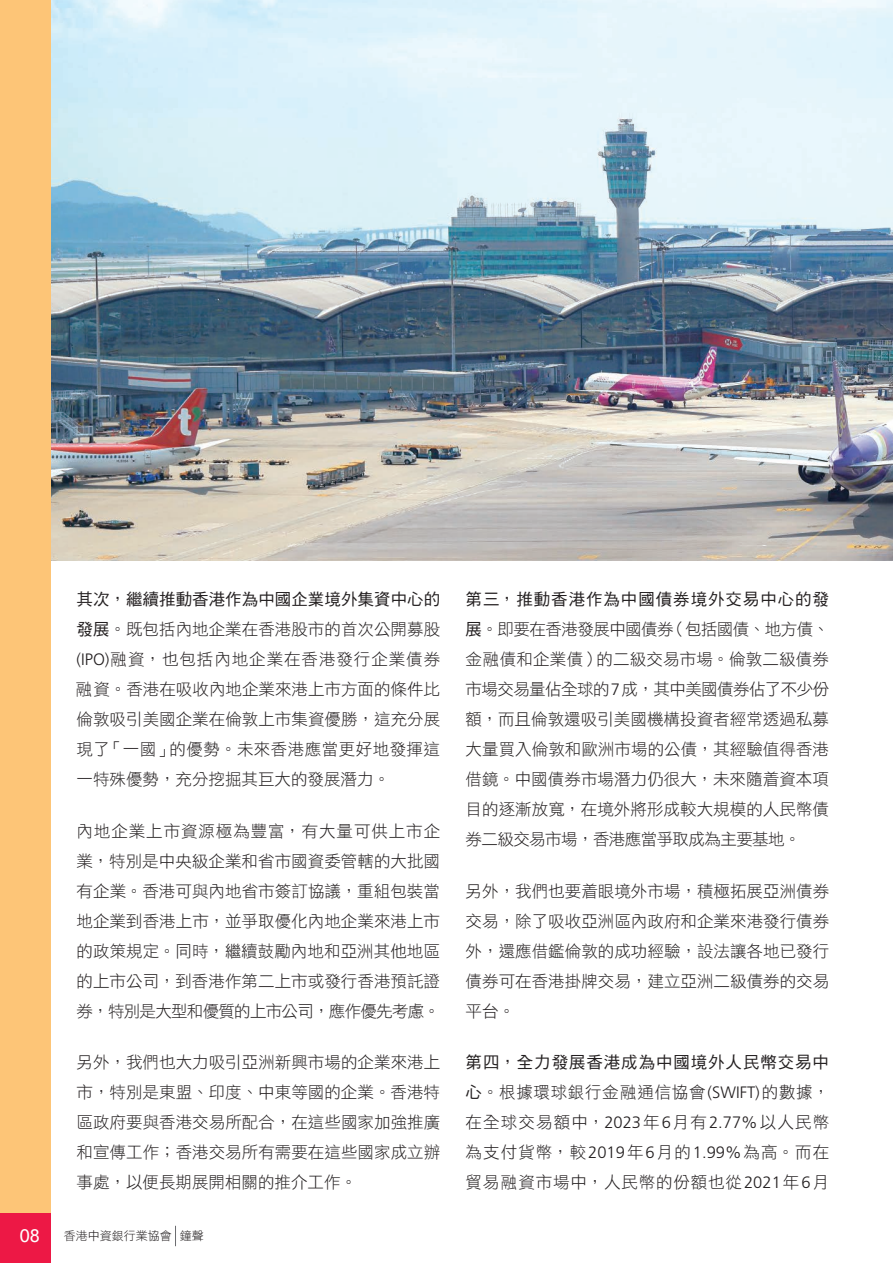
<style>
.page{position:relative;width:893px;height:1263px;background:#fff}
.page>*{position:absolute;margin:0;border:0;box-sizing:border-box;transform-origin:0 0}
.t1{font:500 18px "Avenir";color:#fff}
.a_text{font:16.5px/30px "DF Hei HK W3";color:#231f20;text-align:justify}
.t2{font:12px "DF Li Hei HK W3";color:#231f20}
.s1{font-family:"DF Hei HK W5"}
.s2{font-family:"Frutiger LT Std";font-weight:300}
.s3{font-family:"bank fs 3"}
</style>
<div class="page">
<img style="left:51px;top:0;width:842px;height:560px">
<div style="left:0;top:0;width:51px;height:1263px;background:#fdc577"></div>
<div style="left:0;top:1213px;width:51px;height:50px;background:#ed1845"></div>
<svg style="left:175px;top:1226px;width:1px;height:20px"></svg>
<p class="a_text" style="left:77px;top:584px;width:365px"><span class="s1">其次，繼續推動香港作為中國企業境外集資中心的發展</span>。既包括內地企業在香港股市的首次公開募股<span class="s2">(IPO)</span><span class="s3">A</span>資，也包括內地企業在香港發行企業債券<span class="s3">A</span>資。香港在吸收內地企業來港上市方面的條件比倫敦吸引美國企業在倫敦上市集資優勝，這充分展現了「一國」的優勢。未來香港應當更好地發揮這一特殊優勢，充分挖掘其巨大的發展潛力。</p>
<p class="a_text" style="left:77px;top:815px;width:365px">內地企業上市資源極為豐富，有大量可供上市企業，特別是中央級企業和省市國資委管轄的大批國有企業。香港可與內地省市簽訂協議，重組包裝當地企業到香港上市，並爭取優化內地企業來港上市的政策規定。同時，繼續鼓勵內地和亞洲其他地區的上市公司，到香港作第二上市或發行香港預託證券，特別是大型和優質的上市公司，應作優先考慮。</p>
<p class="a_text" style="left:77px;top:1047px;width:365px">另外，我們也大力吸引亞洲新興市場的企業來港上市，特別是東盟、印度、中東等國的企業。香港特區政府要與香港交易所配合，在這些國家加強推廣和宣傳工作；香港交易所有需要在這些國家成立辦事處，以便長期展開相關的推介工作。</p>
<p class="t1" style="left:20px;top:1220px;width:22px">08</p>
<p class="t2" style="left:64px;top:1229px;width:141px">香港中資銀行業協會 鐘聲</p>
<p class="a_text" style="left:466px;top:584px;width:365px"><span class="s1">第三，推動香港作為中國債券境外交易中心的發展</span>。即要在香港發展中國債券（包括國債、地方債、金<span class="s3">A</span>債和企業債）的二級交易市場。倫敦二級債券市場交易量佔全球的<span class="s2">7</span>成，其中美國債券佔了不少份額，而且倫敦還吸引美國機構投資者經常透過私募大量買入倫敦和歐洲市場的公債，其經驗值得香港借鏡。中國債券市場潛力仍很大，未來隨着資本項目的逐漸放寬，在境外將形成較大規模的人民幣債券二級交易市場，香港應當爭取成為主要基地。</p>
<p class="a_text" style="left:466px;top:875px;width:365px">另外，我們也要着眼境外市場，積極拓展亞洲債券交易，除了吸收亞洲區內政府和企業來港發行債券外，還應借鑑倫敦的成功經驗，設法讓各地已發行債券可在香港掛牌交易，建立亞洲二級債券的交易平台。</p>
<p class="a_text" style="left:466px;top:1047px;width:365px"><span class="s1">第四，全力發展香港成為中國境外人民幣交易中心</span>。根據環球銀行金<span class="s3">A</span>通信協會<span class="s2">(SWIFT)</span>的數據，在全球交易額中，<span class="s2">2023</span>年<span class="s2">6</span>月有<span class="s2">2.77%</span>以人民幣為支付貨幣，較<span class="s2">2019</span>年<span class="s2">6</span>月的<span class="s2">1.99%</span>為高。而在貿易<span class="s3">A</span>資市場中，人民幣的份額也從<span class="s2">2021</span>年<span class="s2">6</span>月</p>
</div>
